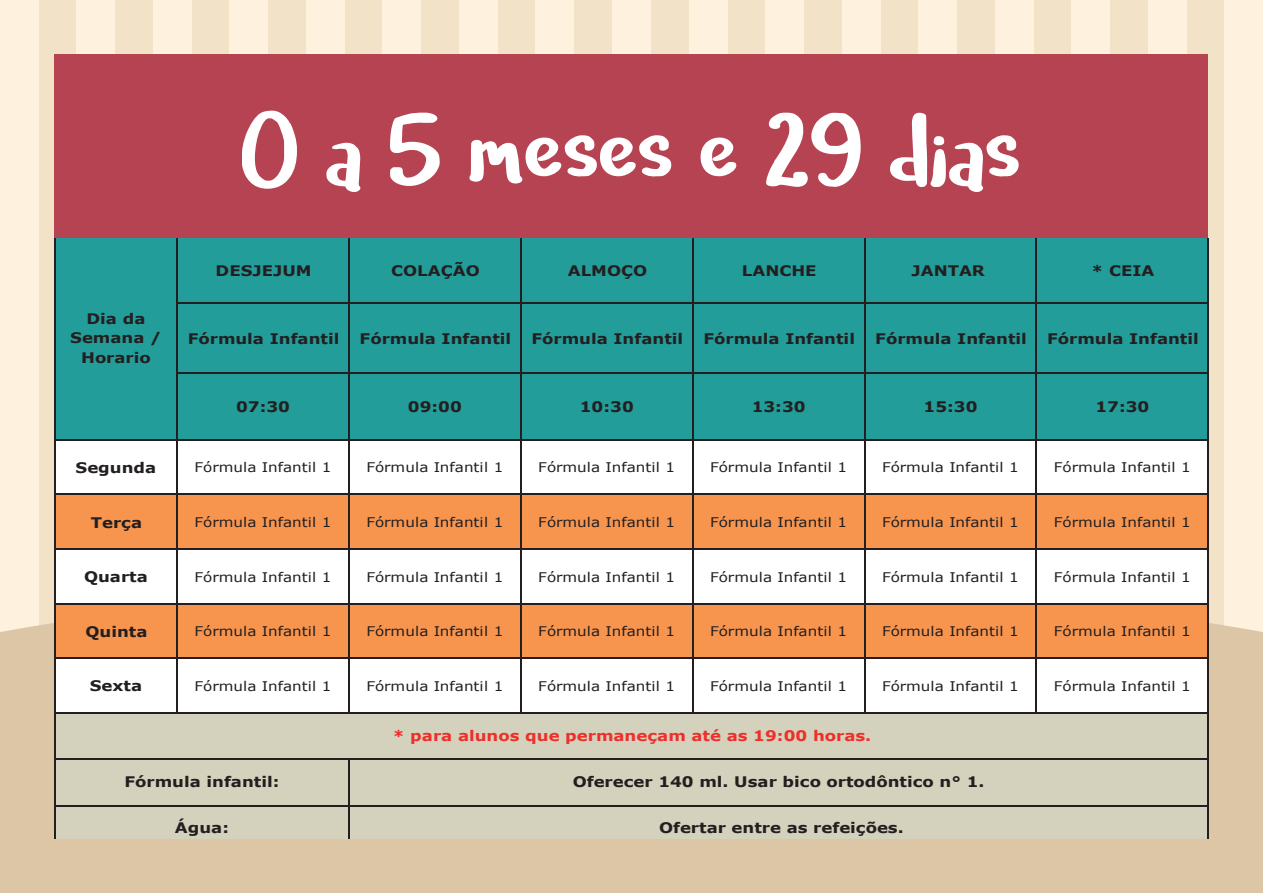
<style>
.page{position:relative;width:1263px;height:893px;background:#f1e2c8}
.page>*{position:absolute;margin:0;border:0;box-sizing:border-box;transform-origin:0 0}
.t1{font:105.15px "Cavorting";color:#fff}
.t2{font:700 14.55px/19.4px "Verdana";color:#231f20;text-align:center;scale:1.14 1}
.t3{font:700 14.55px "Verdana";color:#ee2f2c;scale:1.14 1}
.t4{font:13.35px "Verdana";color:#231f20;scale:1.14 1}
</style>
<div class="page">
<div style="left:0;top:0;width:38px;height:893px;background:#fef2df"></div>
<div style="left:77px;top:0;width:38px;height:893px;background:#fef2df"></div>
<div style="left:153px;top:0;width:38px;height:893px;background:#fef2df"></div>
<div style="left:230px;top:0;width:38px;height:893px;background:#fef2df"></div>
<div style="left:306px;top:0;width:38px;height:893px;background:#fef2df"></div>
<div style="left:383px;top:0;width:38px;height:893px;background:#fef2df"></div>
<div style="left:459px;top:0;width:38px;height:893px;background:#fef2df"></div>
<div style="left:536px;top:0;width:38px;height:893px;background:#fef2df"></div>
<div style="left:612px;top:0;width:39px;height:893px;background:#fef2df"></div>
<div style="left:689px;top:0;width:38px;height:893px;background:#fef2df"></div>
<div style="left:765px;top:0;width:39px;height:893px;background:#fef2df"></div>
<div style="left:842px;top:0;width:38px;height:893px;background:#fef2df"></div>
<div style="left:918px;top:0;width:39px;height:893px;background:#fef2df"></div>
<div style="left:995px;top:0;width:38px;height:893px;background:#fef2df"></div>
<div style="left:1071px;top:0;width:39px;height:893px;background:#fef2df"></div>
<div style="left:1148px;top:0;width:38px;height:893px;background:#fef2df"></div>
<div style="left:1225px;top:0;width:38px;height:893px;background:#fef2df"></div>
<div style="left:0;top:571px;width:1262px;height:322px;background:#dcc6a5"></div>
<div style="left:55px;top:238px;width:1153px;height:601px;background:#fff"></div>
<div style="left:55px;top:54px;width:1153px;height:184px;background:#b54352"></div>
<svg style="left:1262px;top:632px;width:1px;height:261px"></svg>
<div style="left:55px;top:238px;width:1153px;height:202px;background:#239d9a"></div>
<div style="left:55px;top:494px;width:1153px;height:55px;background:#f7954f"></div>
<div style="left:55px;top:604px;width:1153px;height:54px;background:#f7954f"></div>
<div style="left:55px;top:713px;width:1153px;height:126px;background:#d4d2bc"></div>
<hr style="left:348px;top:238px;width:2px;height:475px;background:#231f20">
<hr style="left:54px;top:238px;width:1px;height:601px;background:#231f20">
<hr style="left:176px;top:238px;width:2px;height:475px;background:#231f20">
<hr style="left:348px;top:759px;width:2px;height:80px;background:#231f20">
<hr style="left:520px;top:238px;width:1px;height:475px;background:#231f20">
<hr style="left:692px;top:238px;width:1px;height:475px;background:#231f20">
<hr style="left:864px;top:238px;width:1px;height:475px;background:#231f20">
<hr style="left:1036px;top:238px;width:1px;height:475px;background:#231f20">
<hr style="left:1207px;top:238px;width:2px;height:601px;background:#231f20">
<hr style="left:178px;top:302px;width:1031px;height:1px;background:#231f20">
<hr style="left:178px;top:372px;width:1031px;height:1px;background:#231f20">
<hr style="left:55px;top:439px;width:1154px;height:1px;background:#231f20">
<hr style="left:55px;top:494px;width:1154px;height:1px;background:#231f20">
<hr style="left:55px;top:548px;width:1154px;height:2px;background:#231f20">
<hr style="left:55px;top:603px;width:1154px;height:1px;background:#231f20">
<hr style="left:55px;top:657px;width:1154px;height:2px;background:#231f20">
<hr style="left:55px;top:712px;width:1154px;height:1px;background:#231f20">
<hr style="left:55px;top:758px;width:1154px;height:1px;background:#231f20">
<hr style="left:55px;top:805px;width:1154px;height:1px;background:#231f20">
<h1 class="t1" style="left:241px;top:86px;width:782px">0 a 5 meses e 29 dias</h1>
<p class="t2" style="left:70px;top:309px;width:82px">Dia da<br>Semana /<br>Horario</p>
<p class="t2" style="left:216px;top:260px;width:86px">DESJEJUM</p>
<p class="t2" style="left:391px;top:260px;width:79px">COLAÇÃO</p>
<p class="t2" style="left:568px;top:260px;width:71px">ALMOÇO</p>
<p class="t2" style="left:742px;top:260px;width:67px">LANCHE</p>
<p class="t2" style="left:911px;top:260px;width:66px">JANTAR</p>
<p class="t2" style="left:1091px;top:260px;width:57px">* CEIA</p>
<p class="t2" style="left:188px;top:328px;width:134px">Fórmula Infantil</p>
<p class="t2" style="left:360px;top:328px;width:134px">Fórmula Infantil</p>
<p class="t2" style="left:531px;top:328px;width:134px">Fórmula Infantil</p>
<p class="t2" style="left:703px;top:328px;width:134px">Fórmula Infantil</p>
<p class="t2" style="left:875px;top:328px;width:134px">Fórmula Infantil</p>
<p class="t2" style="left:1047px;top:328px;width:134px">Fórmula Infantil</p>
<p class="t2" style="left:236px;top:397px;width:49px">07:30</p>
<p class="t2" style="left:408px;top:397px;width:49px">09:00</p>
<p class="t2" style="left:580px;top:397px;width:49px">10:30</p>
<p class="t2" style="left:752px;top:397px;width:49px">13:30</p>
<p class="t2" style="left:923px;top:397px;width:49px">15:30</p>
<p class="t2" style="left:1095px;top:397px;width:49px">17:30</p>
<p class="t2" style="left:76px;top:457px;width:72px">Segunda</p>
<p class="t4" style="left:194px;top:458px;width:122px">Fórmula Infantil 1</p>
<p class="t4" style="left:366px;top:458px;width:122px">Fórmula Infantil 1</p>
<p class="t4" style="left:538px;top:458px;width:122px">Fórmula Infantil 1</p>
<p class="t4" style="left:710px;top:458px;width:122px">Fórmula Infantil 1</p>
<p class="t4" style="left:882px;top:458px;width:122px">Fórmula Infantil 1</p>
<p class="t4" style="left:1054px;top:458px;width:122px">Fórmula Infantil 1</p>
<p class="t2" style="left:91px;top:512px;width:47px">Terça</p>
<p class="t4" style="left:194px;top:513px;width:122px">Fórmula Infantil 1</p>
<p class="t4" style="left:366px;top:513px;width:122px">Fórmula Infantil 1</p>
<p class="t4" style="left:538px;top:513px;width:122px">Fórmula Infantil 1</p>
<p class="t4" style="left:710px;top:513px;width:122px">Fórmula Infantil 1</p>
<p class="t4" style="left:882px;top:513px;width:122px">Fórmula Infantil 1</p>
<p class="t4" style="left:1054px;top:513px;width:122px">Fórmula Infantil 1</p>
<p class="t2" style="left:84px;top:567px;width:57px">Quarta</p>
<p class="t4" style="left:194px;top:567px;width:122px">Fórmula Infantil 1</p>
<p class="t4" style="left:366px;top:567px;width:122px">Fórmula Infantil 1</p>
<p class="t4" style="left:538px;top:567px;width:122px">Fórmula Infantil 1</p>
<p class="t4" style="left:710px;top:567px;width:122px">Fórmula Infantil 1</p>
<p class="t4" style="left:882px;top:567px;width:122px">Fórmula Infantil 1</p>
<p class="t4" style="left:1054px;top:567px;width:122px">Fórmula Infantil 1</p>
<p class="t2" style="left:86px;top:621px;width:56px">Quinta</p>
<p class="t4" style="left:194px;top:622px;width:122px">Fórmula Infantil 1</p>
<p class="t4" style="left:366px;top:622px;width:122px">Fórmula Infantil 1</p>
<p class="t4" style="left:538px;top:622px;width:122px">Fórmula Infantil 1</p>
<p class="t4" style="left:710px;top:622px;width:122px">Fórmula Infantil 1</p>
<p class="t4" style="left:882px;top:622px;width:122px">Fórmula Infantil 1</p>
<p class="t4" style="left:1054px;top:622px;width:122px">Fórmula Infantil 1</p>
<p class="t2" style="left:90px;top:676px;width:47px">Sexta</p>
<p class="t4" style="left:194px;top:677px;width:122px">Fórmula Infantil 1</p>
<p class="t4" style="left:366px;top:677px;width:122px">Fórmula Infantil 1</p>
<p class="t4" style="left:538px;top:677px;width:122px">Fórmula Infantil 1</p>
<p class="t4" style="left:710px;top:677px;width:122px">Fórmula Infantil 1</p>
<p class="t4" style="left:882px;top:677px;width:122px">Fórmula Infantil 1</p>
<p class="t4" style="left:1054px;top:677px;width:122px">Fórmula Infantil 1</p>
<p class="t3" style="left:393px;top:725px;width:421px">* para alunos que permaneçam até as 19:00 horas.</p>
<p class="t2" style="left:125px;top:772px;width:137px">Fórmula infantil:</p>
<p class="t2" style="left:573px;top:772px;width:363px">Oferecer 140 ml. Usar bico ortodôntico n° 1.</p>
<p class="t2" style="left:175px;top:817px;width:49px">Água:</p>
<p class="t2" style="left:659px;top:817px;width:216px">Ofertar entre as refeições.</p>
</div>
